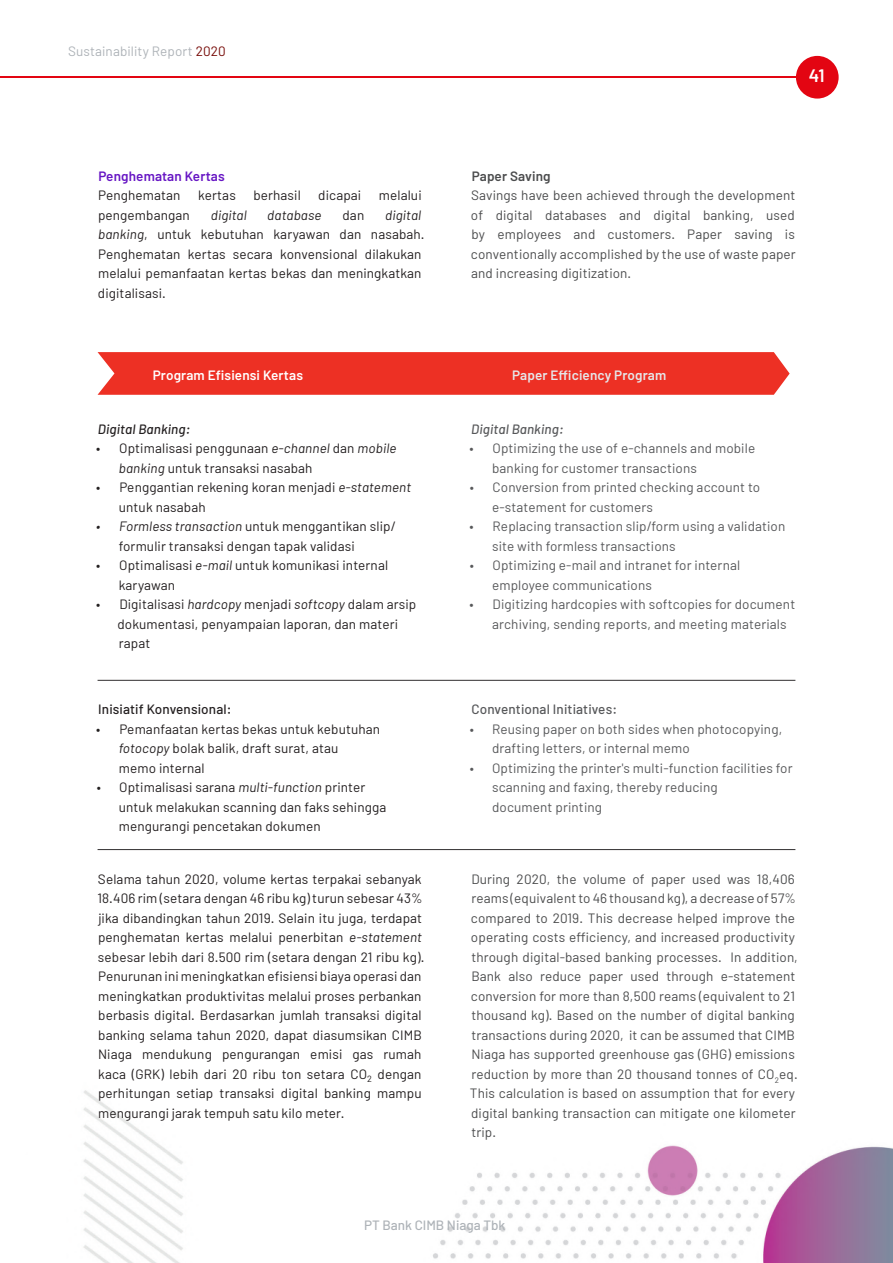
<style>
.page{position:relative;width:893px;height:1263px;background:#fff}
.page>*{position:absolute;margin:0;border:0;box-sizing:border-box;transform-origin:0 0}
.t1{font:600 18px "Barlow";color:#fff}
.BODY_TEXT{font:13.5px/19.5px "Barlow";letter-spacing:.01em;color:#231f20}
.BODY_TEXT-2{font:13.5px/19.5px "Barlow";letter-spacing:.01em;color:#4b4c4d}
.BODY_TEXT-3{font:13.5px/19.5px "Barlow";letter-spacing:.01em;color:#57585a}
.t2{font:13.5px "Barlow";letter-spacing:.01em;color:#aeb3b8}
.BODY_TEXT-4{font:500 13.5px "Barlow";letter-spacing:.01em;color:#57585a}
.BODY_TEXT-5{font:500 13.5px "Barlow";letter-spacing:.01em;color:#231f20}
.BODY_TEXT-6{font:600 13.5px "Barlow";letter-spacing:.01em;color:#fff}
.BODY_TEXT-7{font:600 13.5px "Barlow";letter-spacing:.01em;color:#e6e7e9}
.t3{font:500 13.5px "Barlow";color:#aeb3b8}
.BODY_TEXT-8{font:600 13.5px "Barlow";letter-spacing:.01em;color:#6716c4}
.BODY_TEXT-9{font:italic 13.5px "Barlow";letter-spacing:.01em;color:#231f20}
.BODY_TEXT-10{font:italic 500 13.5px "Barlow";letter-spacing:.01em;color:#231f20}
.BODY_TEXT-11{font:italic 500 13.5px "Barlow";letter-spacing:.01em;color:#57585a}
.BODY_TEXT-12{font:600 13.5px "Barlow";letter-spacing:.01em;color:#4b4c4d}
.s1{color:#780d0a}
.s2{font-style:italic}
</style>
<div class="page">
<img style="left:0;top:55px;width:893px;height:1208px">
<div style="left:796px;top:56px;width:43px;height:43px;background:#e30512;border-radius:50%"></div>
<hr style="left:1px;top:77px;width:795px;height:1px;background:#e30512">
<div style="left:0;top:1155px;width:65px;height:108px;background:#fff"></div>
<svg style="left:98px;top:352px;width:692px;height:43px"></svg>
<hr style="left:98px;top:680px;width:697px;height:1px;background:#312f30">
<hr style="left:98px;top:849px;width:697px;height:1px;background:#312f30">
<p class="t2" style="left:68px;top:43px;width:159px">Sustainability Report <span class="s1">2020</span></p>
<h1 class="t1" style="left:809px;top:64px;width:17px">41</h1>
<p class="BODY_TEXT-8" style="left:98px;top:167px;width:128px">Penghematan Kertas</p>
<p class="BODY_TEXT" style="left:98px;top:185px;width:84px">Penghematan</p>
<p class="BODY_TEXT" style="left:198px;top:185px;width:39px">kertas</p>
<p class="BODY_TEXT" style="left:253px;top:185px;width:49px">berhasil</p>
<p class="BODY_TEXT" style="left:318px;top:185px;width:44px">dicapai</p>
<p class="BODY_TEXT" style="left:379px;top:185px;width:44px">melalui</p>
<p class="BODY_TEXT" style="left:98px;top:205px;width:93px">pengembangan</p>
<p class="BODY_TEXT-9" style="left:211px;top:206px;width:38px">digital</p>
<p class="BODY_TEXT-9" style="left:267px;top:206px;width:56px">database</p>
<p class="BODY_TEXT" style="left:343px;top:205px;width:23px">dan</p>
<p class="BODY_TEXT" style="left:98px;top:205px;width:328px;text-indent:287px"><span class="s2">digital banking</span>, untuk kebutuhan karyawan dan nasabah.<br>Penghematan kertas secara konvensional dilakukan melalui pemanfaatan kertas bekas dan meningkatkan digitalisasi.</p>
<p class="BODY_TEXT-12" style="left:472px;top:167px;width:80px">Paper Saving</p>
<p class="BODY_TEXT-2" style="left:471px;top:185px;width:326px;text-align:justify">Savings have been achieved through the development of digital databases and digital banking, used by employees and customers. Paper saving is conventionally accomplished by the use of waste paper and increasing digitization.</p>
<p class="BODY_TEXT-6" style="left:153px;top:367px;width:152px">Program Efisiensi Kertas</p>
<p class="BODY_TEXT-7" style="left:512px;top:367px;width:156px">Paper Efficiency Program</p>
<p class="BODY_TEXT-10" style="left:98px;top:420px;width:94px">Digital Banking:</p>
<p class="BODY_TEXT" style="left:119px;top:438px;width:279px;text-indent:-23px">• Optimalisasi penggunaan <span class="s2">e-channel</span> dan <span class="s2">mobile banking</span> untuk transaksi nasabah</p>
<p class="BODY_TEXT" style="left:119px;top:477px;width:294px;text-indent:-23px">• Penggantian rekening koran menjadi <span class="s2">e-statement </span>untuk nasabah</p>
<p class="BODY_TEXT" style="left:119px;top:516px;width:278px;text-indent:-23px"><span class="s2">• Formless transaction</span> untuk menggantikan slip/ formulir transaksi dengan tapak validasi</p>
<p class="BODY_TEXT" style="left:119px;top:555px;width:271px;text-indent:-23px">• Optimalisasi <span class="s2">e-mail</span> untuk komunikasi internal karyawan</p>
<p class="BODY_TEXT" style="left:117px;top:594px;width:300px;text-indent:-21px">• Digitalisasi <span class="s2">hardcopy</span> menjadi <span class="s2">softcopy</span> dalam arsip dokumentasi, penyampaian laporan, dan materi rapat</p>
<p class="BODY_TEXT-5" style="left:98px;top:701px;width:135px">Inisiatif Konvensional:</p>
<p class="BODY_TEXT" style="left:119px;top:719px;width:263px;text-indent:-23px">• Pemanfaatan kertas bekas untuk kebutuhan <span class="s2">fotocopy</span> bolak balik, draft surat, atau</p>
<p class="BODY_TEXT" style="left:119px;top:758px;width:87px">memo internal</p>
<p class="BODY_TEXT" style="left:97px;top:777px;width:270px">• Optimalisasi sarana <span class="s2">multi-function</span> printer</p>
<p class="BODY_TEXT" style="left:119px;top:797px;width:269px">untuk melakukan scanning dan faks sehingga mengurangi pencetakan dokumen</p>
<p class="BODY_TEXT-11" style="left:471px;top:420px;width:94px">Digital Banking:</p>
<p class="BODY_TEXT-3" style="left:492px;top:438px;width:265px;text-indent:-23px">• Optimizing the use of e-channels and mobile banking for customer transactions</p>
<p class="BODY_TEXT-3" style="left:470px;top:477px;width:292px">• Conversion from printed checking account to</p>
<p class="BODY_TEXT-3" style="left:492px;top:497px;width:162px">e-statement for customers</p>
<p class="BODY_TEXT-3" style="left:492px;top:516px;width:295px;text-indent:-23px">• Replacing transaction slip/form using a validation site with formless transactions</p>
<p class="BODY_TEXT-3" style="left:470px;top:555px;width:272px">• Optimizing e-mail and intranet for internal</p>
<p class="BODY_TEXT-3" style="left:492px;top:575px;width:161px">employee communications</p>
<p class="BODY_TEXT-3" style="left:492px;top:594px;width:305px;text-indent:-23px">• Digitizing hardcopies with softcopies for document archiving, sending reports, and meeting materials</p>
<p class="BODY_TEXT-4" style="left:471px;top:701px;width:147px">Conventional Initiatives:</p>
<p class="BODY_TEXT-3" style="left:492px;top:719px;width:292px;text-indent:-22px">• Reusing paper on both sides when photocopying, drafting letters, or internal memo</p>
<p class="BODY_TEXT-3" style="left:492px;top:758px;width:302px;text-indent:-22px">• Optimizing the printer's multi-function facilities for scanning and faxing, thereby reducing</p>
<p class="BODY_TEXT-3" style="left:492px;top:797px;width:111px">document printing</p>
<p class="BODY_TEXT" style="left:97px;top:869px;width:329px">Selama tahun 2020, volume kertas terpakai sebanyak 18.406 rim (setara dengan 46 ribu kg) turun sebesar 43% jika dibandingkan tahun 2019. Selain itu juga, terdapat penghematan kertas melalui penerbitan <span class="s2">e-statement </span>sebesar lebih dari 8.500 rim (setara dengan 21 ribu kg).<br>Penurunan ini meningkatkan efisiensi biaya operasi dan meningkatkan produktivitas melalui proses perbankan berbasis digital. Berdasarkan jumlah transaksi digital banking selama tahun 2020, dapat diasumsikan CIMB Niaga mendukung pengurangan emisi gas rumah kaca (GRK) lebih dari 20 ribu ton setara CO<sub>2</sub> dengan perhitungan setiap transaksi digital banking mampu mengurangi jarak tempuh satu kilo meter.</p>
<p class="BODY_TEXT-2" style="left:470px;top:869px;width:329px">During 2020, the volume of paper used was 18,406 reams (equivalent to 46 thousand kg), a decrease of 57% compared to 2019. This decrease helped improve the operating costs efficiency, and increased productivity through digital-based banking processes. In addition, Bank also reduce paper used through e-statement conversion for more than 8,500 reams (equivalent to 21 thousand kg). Based on the number of digital banking transactions during 2020, it can be assumed that CIMB Niaga has supported greenhouse gas (GHG) emissions reduction by more than 20 thousand tonnes of CO<sub>2</sub>eq.<br>This calculation is based on assumption that for every digital banking transaction can mitigate one kilometer trip.</p>
<p class="t3" style="left:364px;top:1217px;width:143px">PT Bank CIMB Niaga Tbk</p>
</div>
